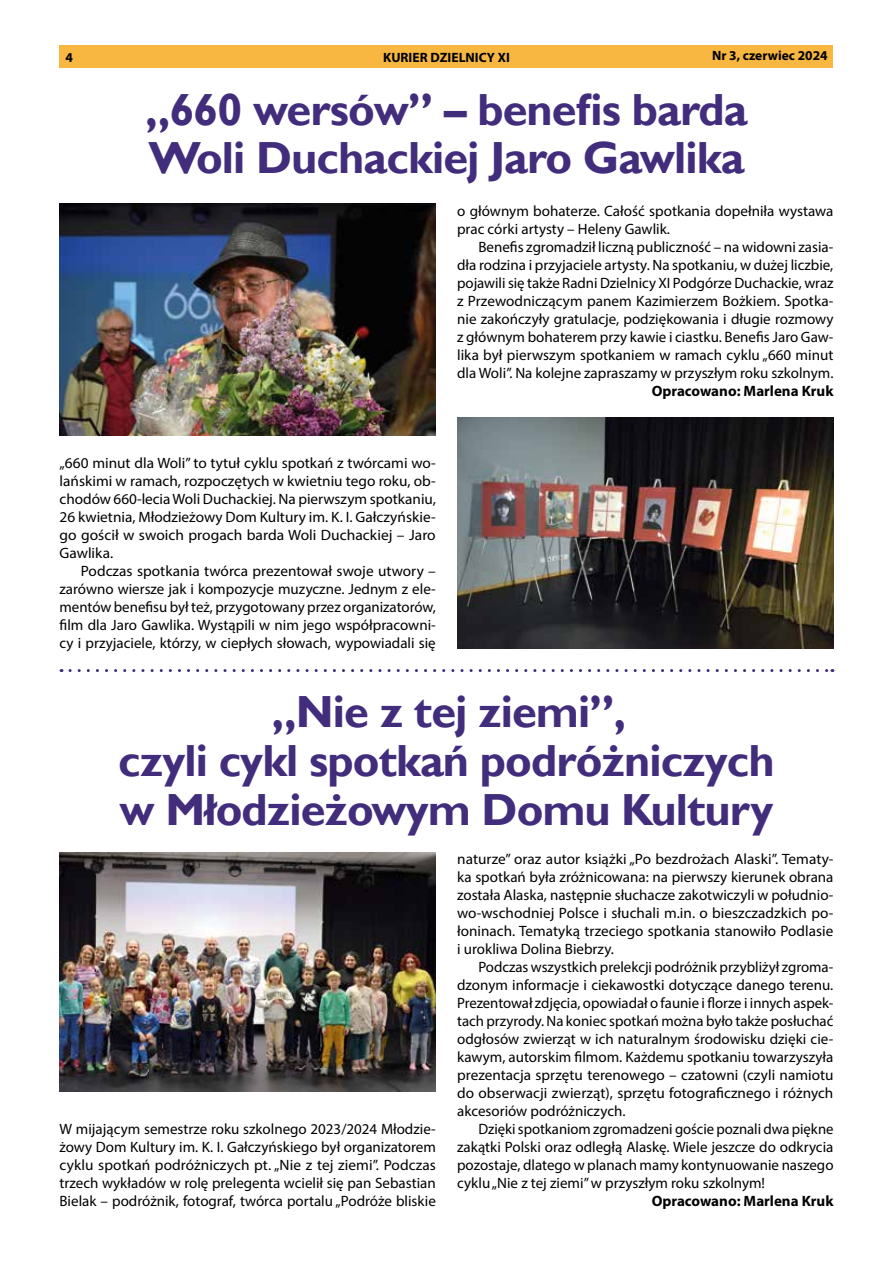
<style>
.page{position:relative;width:893px;height:1263px;background:#fff}
.page>*{position:absolute;margin:0;border:0;box-sizing:border-box;transform-origin:0 0}
.t1{font:700 45px/48.6px "Gill Sans";letter-spacing:-.02em;color:#422d7d}
.t2{font:15px/18px "Myriad Pro";color:#000;text-align:justify}
.t3{font:700 15px "Myriad Pro";color:#000}
.t4{font:700 13.5px "Myriad Pro";color:#000}
</style>
<div class="page">
<div style="left:60px;top:46px;width:773px;height:22px;background:#f7b741"></div>
<img style="left:60px;top:204px;width:376px;height:231px">
<img style="left:457px;top:417px;width:376px;height:232px">
<img style="left:60px;top:853px;width:376px;height:239px">
<svg style="left:70px;top:669px;width:763px;height:3px"></svg>
<p class="t4" style="left:66px;top:49px;width:9px">4</p>
<p class="t4" style="left:383px;top:49px;width:128px">KURIER DZIELNICY XI</p>
<p class="t4" style="left:712px;top:46px;width:117px">Nr 3, czerwiec 2024</p>
<h1 class="t1" style="left:145px;top:86px;width:604px">„660 wersów” – benefis barda<br>Woli Duchackiej Jaro Gawlika</h1>
<p class="t2" style="left:457px;top:202px;width:378px">o głównym bohaterze. Całość spotkania dopełniła wystawa prac córki artysty – Heleny Gawlik.</p>
<p class="t2" style="left:457px;top:238px;width:378px;text-indent:21px">Benefis zgromadził liczną publiczność – na widowni zasia&shy;dła rodzina i przyjaciele artysty. Na spotkaniu, w dużej liczbie, pojawili się także Radni Dzielnicy XI Podgórze Duchackie, wraz z Przewodniczącym panem Kazimierzem Bożkiem. Spotka&shy;nie zakończyły gratulacje, podziękowania i długie rozmowy z głównym bohaterem przy kawie i ciastku. Benefis Jaro Gaw&shy;lika był pierwszym spotkaniem w ramach cyklu „660 minut dla Woli”. Na kolejne zapraszamy w przyszłym roku szkolnym.</p>
<p class="t3" style="left:652px;top:381px;width:183px">Opracowano: Marlena Kruk</p>
<p class="t2" style="left:60px;top:454px;width:378px">„660 minut dla Woli” to tytuł cyklu spotkań z twórcami wo&shy;lańskimi w ramach, rozpoczętych w kwietniu tego roku, ob&shy;chodów 660-lecia Woli Duchackiej. Na pierwszym spotkaniu, 26 kwietnia, Młodzieżowy Dom Kultury im. K. I. Gałczyńskie&shy;go gościł w swoich progach barda Woli Duchackiej – Jaro Gawlika.</p>
<p class="t2" style="left:60px;top:562px;width:378px;text-indent:21px">Podczas spotkania twórca prezentował swoje utwory – zarówno wiersze jak i kompozycje muzyczne. Jednym z ele&shy;mentów benefisu był też, przygotowany przez organizatorów, film dla Jaro Gawlika. Wystąpili w nim jego współpracowni&shy;cy i przyjaciele, którzy, w ciepłych słowach, wypowiadali się</p>
<h1 class="t1" style="left:118px;top:689px;width:658px;text-align:center">„Nie z tej ziemi”,<br>czyli cykl spotkań podróżniczych w Młodzieżowym Domu Kultury</h1>
<p class="t2" style="left:60px;top:1120px;width:378px">W mijającym semestrze roku szkolnego 2023/2024 Młodzie&shy;żowy Dom Kultury im. K. I. Gałczyńskiego był organizatorem cyklu spotkań podróżniczych pt. „Nie z tej ziemi”. Podczas trzech wykładów w rolę prelegenta wcielił się pan Sebastian Bielak – podróżnik, fotograf, twórca portalu „Podróże bliskie</p>
<p class="t2" style="left:457px;top:850px;width:378px">naturze” oraz autor książki „Po bezdrożach Alaski”. Tematy&shy;ka spotkań była zróżnicowana: na pierwszy kierunek obrana została Alaska, następnie słuchacze zakotwiczyli w południo&shy;wo-wschodniej Polsce i słuchali m.in. o bieszczadzkich po&shy;łoninach. Tematyką trzeciego spotkania stanowiło Podlasie i urokliwa Dolina Biebrzy.</p>
<p class="t2" style="left:457px;top:958px;width:378px;text-indent:21px">Podczas wszystkich prelekcji podróżnik przybliżył zgroma&shy;dzonym informacje i ciekawostki dotyczące danego terenu.<br>Prezentował zdjęcia, opowiadał o faunie i florze i innych aspek&shy;tach przyrody. Na koniec spotkań można było także posłuchać odgłosów zwierząt w ich naturalnym środowisku dzięki cie&shy;kawym, autorskim filmom. Każdemu spotkaniu towarzyszyła prezentacja sprzętu terenowego – czatowni (czyli namiotu do obserwacji zwierząt), sprzętu fotograficznego i różnych akcesoriów podróżniczych.</p>
<p class="t2" style="left:457px;top:1120px;width:378px;text-indent:21px">Dzięki spotkaniom zgromadzeni goście poznali dwa piękne zakątki Polski oraz odległą Alaskę. Wiele jeszcze do odkrycia pozostaje, dlatego w planach mamy kontynuowanie naszego cyklu „Nie z tej ziemi” w przyszłym roku szkolnym!</p>
<p class="t3" style="left:652px;top:1191px;width:183px">Opracowano: Marlena Kruk</p>
</div>
